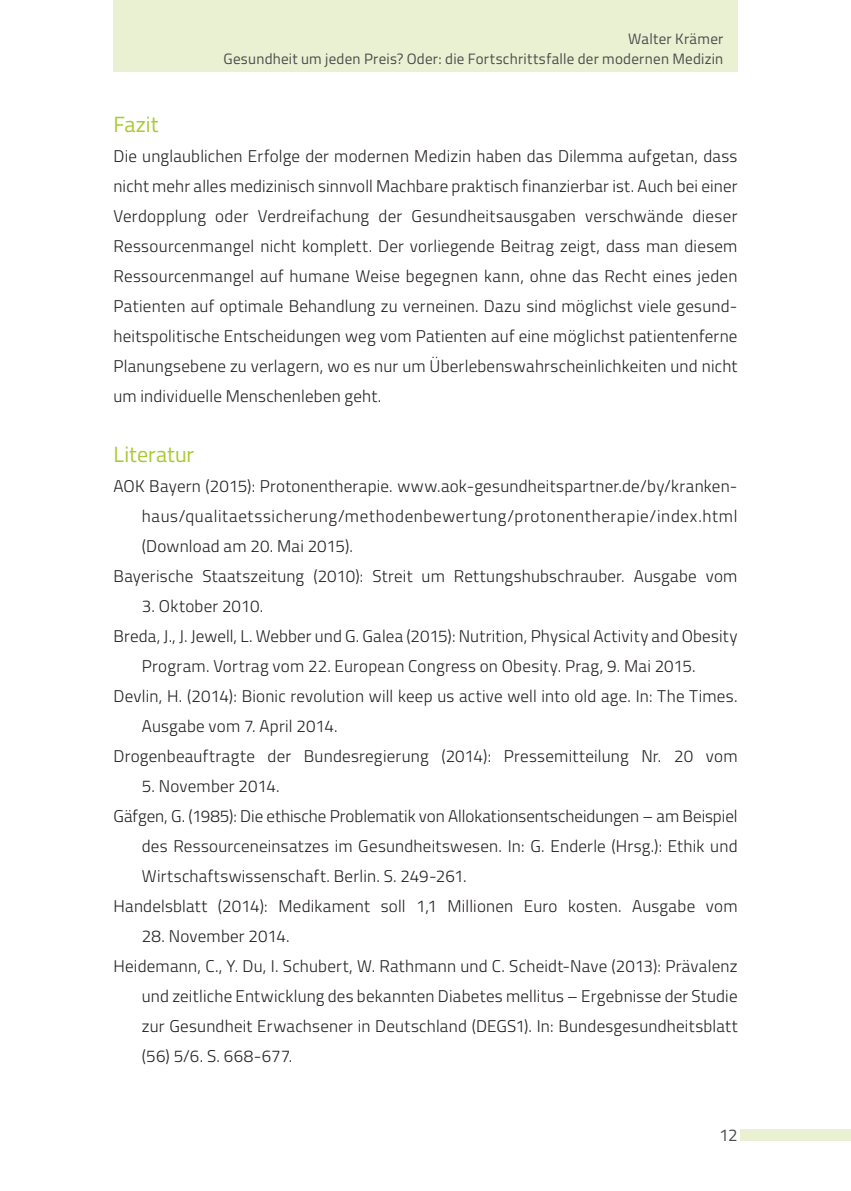
<style>
.page{position:relative;width:851px;height:1191px;background:#fff}
.page>*{position:absolute;margin:0;border:0;box-sizing:border-box;transform-origin:0 0}
.t1{font:22px "Titillium";letter-spacing:.005em;color:#aac932}
.t2{font:300 17px/30px "Titillium";letter-spacing:.01em;color:#231f20;text-align:justify}
.t3{font:300 17px "Titillium";letter-spacing:.04em;color:#231f20}
.t4{font:17px "Titillium";color:#4b4c4d}
.t5{font:15px/20px "Titillium";letter-spacing:.015em;color:#4b4c4d;text-align:right}
</style>
<div class="page">
<div style="left:113px;top:0;width:624px;height:71px;background:#eaf1d2"></div>
<div style="left:740px;top:1129px;width:110px;height:11px;background:#eaf1d2"></div>
<p class="t5" style="left:223px;top:28px;width:501px">Walter Krämer<br>Gesundheit um jeden Preis? Oder: die Fortschrittsfalle der modernen Medizin</p>
<p class="t1" style="left:113px;top:108px;width:47px">Fazit</p>
<p class="t2" style="left:113px;top:140px;width:625px">Die unglaublichen Erfolge der modernen Medizin haben das Dilemma aufgetan, dass nicht mehr alles medizinisch sinnvoll Machbare praktisch finanzierbar ist. Auch bei einer Verdopplung oder Verdreifachung der Gesundheitsausgaben verschwände dieser Ressourcenmangel nicht komplett. Der vorliegende Beitrag zeigt, dass man diesem Ressourcenmangel auf humane Weise begegnen kann, ohne das Recht eines jeden Patienten auf optimale Behandlung zu verneinen. Dazu sind möglichst viele gesund&shy;heitspolitische Entscheidungen weg vom Patienten auf eine möglichst patientenferne Planungsebene zu verlagern, wo es nur um Überlebenswahrscheinlichkeiten und nicht um individuelle Menschenleben geht.</p>
<p class="t1" style="left:113px;top:438px;width:82px">Literatur</p>
<p class="t2" style="left:113px;top:470px;width:625px">AOK Bayern (2015): Protonentherapie. www.aok-gesundheitspartner.de/by/kranken-</p>
<p class="t3" style="left:142px;top:504px;width:597px">haus/qualitaetssicherung/methodenbewertung/protonentherapie/index.html</p>
<p class="t2" style="left:142px;top:530px;width:212px">(Download am 20. Mai 2015).</p>
<p class="t2" style="left:113px;top:560px;width:625px">Bayerische Staatszeitung (2010): Streit um Rettungshubschrauber. Ausgabe vom</p>
<p class="t2" style="left:142px;top:590px;width:123px">3. Oktober 2010.</p>
<p class="t2" style="left:113px;top:620px;width:625px">Breda, J., J. Jewell, L. Webber und G. Galea (2015): Nutrition, Physical Activity and Obesity</p>
<p class="t2" style="left:142px;top:650px;width:555px">Program. Vortrag vom 22. European Congress on Obesity. Prag, 9. Mai 2015.</p>
<p class="t2" style="left:113px;top:680px;width:625px">Devlin, H. (2014): Bionic revolution will keep us active well into old age. In: The Times.</p>
<p class="t2" style="left:142px;top:710px;width:197px">Ausgabe vom 7. April 2014.</p>
<p class="t2" style="left:113px;top:740px;width:625px">Drogenbeauftragte der Bundesregierung (2014): Pressemitteilung Nr. 20 vom</p>
<p class="t2" style="left:142px;top:770px;width:139px">5. November 2014.</p>
<p class="t2" style="left:113px;top:800px;width:625px">Gäfgen, G. (1985): Die ethische Problematik von Allokationsentscheidungen – am Beispiel</p>
<p class="t2" style="left:142px;top:830px;width:597px">des Ressourceneinsatzes im Gesundheitswesen. In: G. Enderle (Hrsg.): Ethik und</p>
<p class="t2" style="left:142px;top:860px;width:326px">Wirtschaftswissenschaft. Berlin. S. 249-261.</p>
<p class="t2" style="left:113px;top:890px;width:625px">Handelsblatt (2014): Medikament soll 1,1 Millionen Euro kosten. Ausgabe vom</p>
<p class="t2" style="left:142px;top:920px;width:149px">28. November 2014.</p>
<p class="t2" style="left:113px;top:950px;width:625px">Heidemann, C., Y. Du, I. Schubert, W. Rathmann und C. Scheidt-Nave (2013): Prävalenz</p>
<p class="t2" style="left:142px;top:980px;width:597px">und zeitliche Entwicklung des bekannten Diabetes mellitus – Ergebnisse der Studie</p>
<p class="t2" style="left:142px;top:1010px;width:597px">zur Gesundheit Erwachsener in Deutschland (DEGS1). In: Bundesgesundheitsblatt</p>
<p class="t2" style="left:142px;top:1040px;width:152px">(56) 5/6. S. 668-677.</p>
<p class="t4" style="left:719px;top:1122px;width:20px">12</p>
</div>
